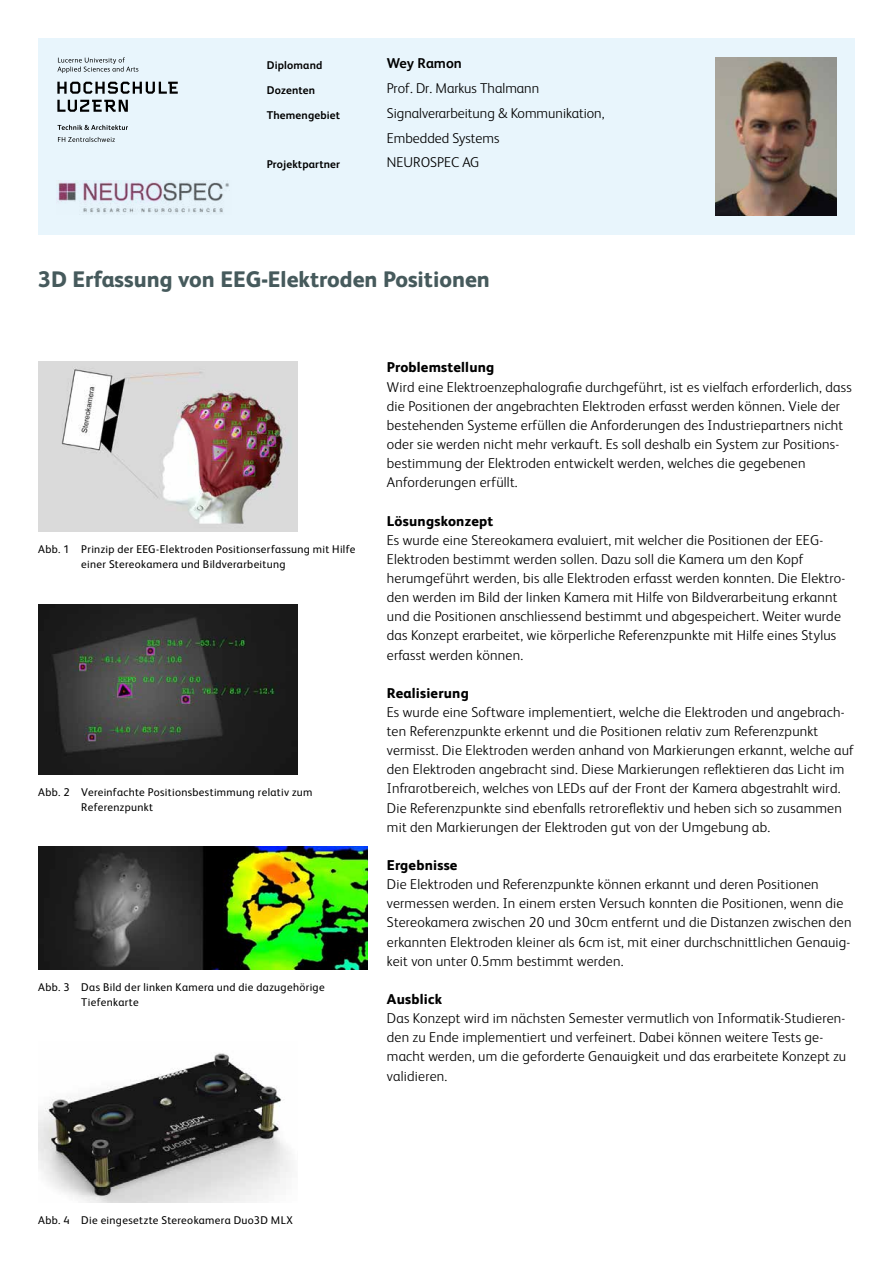
<style>
.page{position:relative;width:893px;height:1263px;background:#fff}
.page>*{position:absolute;margin:0;border:0;box-sizing:border-box;transform-origin:0 0}
.t1{font:800 22.5px "FS Albert";color:#465a5c}
.t2{font:300 14.25px/19.2px "FS Albert";letter-spacing:.015em;color:#000}
.t3{font:800 14.25px "FS Albert";letter-spacing:.015em;color:#000}
.t4{font:700 14.25px "FS Albert";color:#000}
.t5{font:11.25px/15px "FS Albert";letter-spacing:.03em;color:#000}
.t6{font:700 11.25px/24.8px "FS Albert";letter-spacing:.015em;color:#000}
</style>
<div class="page">
<div style="left:38px;top:38px;width:817px;height:197px;background:#e8f5fc"></div>
<svg style="left:57px;top:100px;width:71px;height:12px"></svg>
<svg style="left:57px;top:82px;width:121px;height:12px"></svg>
<svg style="left:57px;top:57px;width:81px;height:16px"></svg>
<svg style="left:57px;top:125px;width:71px;height:5px"></svg>
<svg style="left:58px;top:137px;width:57px;height:5px"></svg>
<img style="left:58px;top:180px;width:171px;height:34px">
<img style="left:716px;top:57px;width:120px;height:158px">
<img style="left:38px;top:361px;width:260px;height:171px">
<img style="left:38px;top:604px;width:260px;height:170px">
<img style="left:38px;top:846px;width:329px;height:123px">
<img style="left:38px;top:1053px;width:253px;height:149px">
<p class="t6" style="left:267px;top:53px;width:57px">Diplomand<br>Dozenten</p>
<p class="t6" style="left:267px;top:102px;width:75px">Themengebiet</p>
<p class="t6" style="left:267px;top:152px;width:75px">Projektpartner</p>
<p class="t4" style="left:387px;top:54px;width:77px">Wey Ramon</p>
<p class="t2" style="left:387px;top:75px;width:219px;line-height:24.8px">Prof. Dr. Markus Thalmann<br>Signalverarbeitung &amp; Kommunikation,<br>Embedded Systems<br>NEUROSPEC AG</p>
<h1 class="t1" style="left:38px;top:263px;width:453px">3D Erfassung von EEG-Elektroden Positionen</h1>
<p class="t5" style="left:81px;top:541px;width:276px;text-indent:-43px">Abb. 1 Prinzip der EEG-Elektroden Positionserfassung mit Hilfe einer Stereokamera und Bildverarbeitung</p>
<p class="t5" style="left:81px;top:784px;width:233px;text-indent:-43px">Abb. 2 Vereinfachte Positionsbestimmung relativ zum<br>Referenzpunkt</p>
<p class="t5" style="left:81px;top:979px;width:245px;text-indent:-43px">Abb. 3 Das Bild der linken Kamera und die dazugehörige<br>Tiefenkarte</p>
<p class="t3" style="left:387px;top:357px;width:109px">Problemstellung</p>
<p class="t2" style="left:387px;top:376px;width:466px">Wird eine Elektroenzephalografie durchgeführt, ist es vielfach erforderlich, dass die Positionen der angebrachten Elektroden erfasst werden können. Viele der bestehenden Systeme erfüllen die Anforderungen des Industriepartners nicht oder sie werden nicht mehr verkauft. Es soll deshalb ein System zur Positions&shy;bestimmung der Elektroden entwickelt werden, welches die gegebenen Anforderungen erfüllt.</p>
<p class="t3" style="left:387px;top:510px;width:108px">Lösungskonzept</p>
<p class="t2" style="left:387px;top:529px;width:460px">Es wurde eine Stereokamera evaluiert, mit welcher die Positionen der EEG-Elektroden bestimmt werden sollen. Dazu soll die Kamera um den Kopf herumgeführt werden, bis alle Elektroden erfasst werden konnten. Die Elektro&shy;den werden im Bild der linken Kamera mit Hilfe von Bildverarbeitung erkannt und die Positionen anschliessend bestimmt und abgespeichert. Weiter wurde das Konzept erarbeitet, wie körperliche Referenzpunkte mit Hilfe eines Stylus erfasst werden können.</p>
<p class="t3" style="left:387px;top:682px;width:83px">Realisierung</p>
<p class="t2" style="left:387px;top:702px;width:469px">Es wurde eine Software implementiert, welche die Elektroden und angebrach&shy;ten Referenzpunkte erkennt und die Positionen relativ zum Referenzpunkt vermisst. Die Elektroden werden anhand von Markierungen erkannt, welche auf den Elektroden angebracht sind. Diese Markierungen reflektieren das Licht im Infrarotbereich, welches von LEDs auf der Front der Kamera abgestrahlt wird.<br>Die Referenzpunkte sind ebenfalls retroreflektiv und heben sich so zusammen mit den Markierungen der Elektroden gut von der Umgebung ab.</p>
<p class="t3" style="left:387px;top:855px;width:72px">Ergebnisse</p>
<p class="t2" style="left:387px;top:874px;width:466px">Die Elektroden und Referenzpunkte können erkannt und deren Positionen vermessen werden. In einem ersten Versuch konnten die Positionen, wenn die Stereokamera zwischen 20 und 30cm entfernt und die Distanzen zwischen den erkannten Elektroden kleiner als 6cm ist, mit einer durchschnittlichen Genauig&shy;keit von unter 0.5mm bestimmt werden.</p>
<p class="t3" style="left:387px;top:989px;width:57px">Ausblick</p>
<p class="t2" style="left:387px;top:1008px;width:461px">Das Konzept wird im nächsten Semester vermutlich von Informatik-Studieren&shy;den zu Ende implementiert und verfeinert. Dabei können weitere Tests ge&shy;macht werden, um die geforderte Genauigkeit und das erarbeitete Konzept zu validieren.</p>
<p class="t5" style="left:38px;top:1212px;width:256px">Abb. 4 Die eingesetzte Stereokamera Duo3D MLX</p>
</div>
